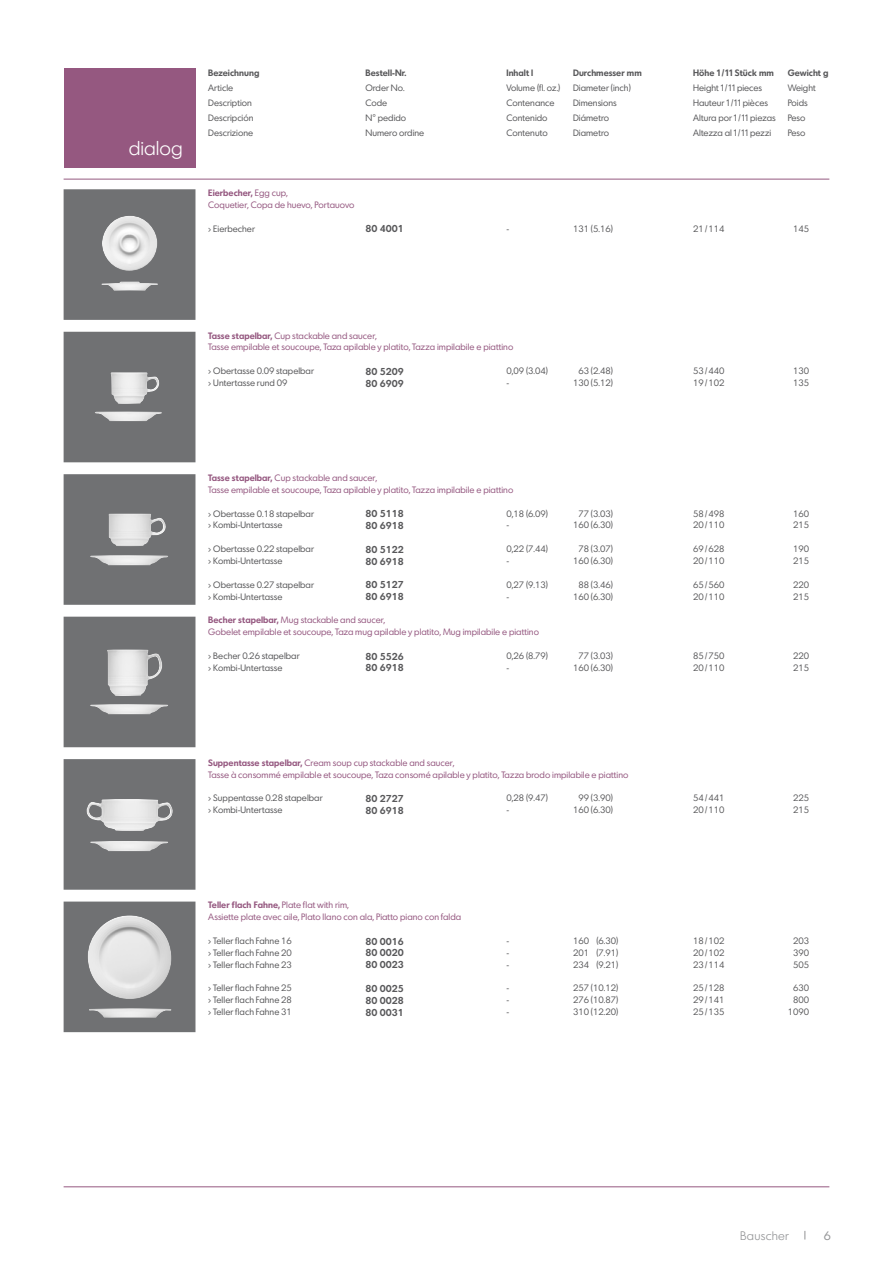
<style>
.page{position:relative;width:893px;height:1263px;background:#fff}
.page>*{position:absolute;margin:0;border:0;box-sizing:border-box;transform-origin:0 0}
.t1{font:300 19.5px "Bauscher";color:#fff}
.t2{font:300 12px "Bauscher";letter-spacing:.025em;color:#929395}
.t3{font:12px "Bauscher";color:#929395}
.t4{font:600 9.75px "Bauscher";color:#58585a}
.t5{font:9px/15px "Bauscher";letter-spacing:.005em;color:#58585a}
.t6{font:9px/11.9px "Bauscher";letter-spacing:.005em;color:#955880}
.t7{font:600 9px "Bauscher";letter-spacing:.005em;color:#58585a}
.s1{font-weight:600}
</style>
<div class="page">
<div style="left:64px;top:69px;width:131px;height:99px;background:#955880"></div>
<hr style="left:64px;top:179px;width:765px;height:1px;background:#955880">
<hr style="left:64px;top:1186px;width:765px;height:1px;background:#955880">
<svg style="left:64px;top:189px;width:131px;height:843px;background:#7c7d7f"></svg>
<img style="left:102px;top:216px;width:55px;height:55px;border-radius:50%">
<img style="left:101px;top:281px;width:57px;height:10px">
<img style="left:110px;top:372px;width:50px;height:31px">
<img style="left:95px;top:411px;width:67px;height:10px">
<img style="left:108px;top:513px;width:59px;height:33px">
<img style="left:90px;top:555px;width:78px;height:11px">
<img style="left:106px;top:649px;width:56px;height:47px">
<img style="left:90px;top:704px;width:78px;height:11px">
<img style="left:85px;top:799px;width:88px;height:32px">
<img style="left:90px;top:841px;width:78px;height:10px">
<img style="left:88px;top:915px;width:83px;height:84px;border-radius:50%">
<img style="left:89px;top:1008px;width:82px;height:10px">
<h1 class="t1" style="left:129px;top:141px;width:55px">dialog</h1>
<p class="t7" style="left:208px;top:69px;width:53px">Bezeichnung</p>
<p class="t5" style="left:208px;top:81px;width:47px">Article<br>Description<br>Descripción<br>Descrizione</p>
<p class="t7" style="left:365px;top:69px;width:43px">Bestell-Nr.</p>
<p class="t5" style="left:365px;top:81px;width:60px">Order No.<br>Code<br>N° pedido<br>Numero ordine</p>
<p class="t7" style="left:506px;top:69px;width:28px">Inhalt l</p>
<p class="t5" style="left:506px;top:81px;width:55px">Volume (fl. oz.)<br>Contenance<br>Contenido<br>Contenuto</p>
<p class="t7" style="left:573px;top:69px;width:70px">Durchmesser mm</p>
<p class="t5" style="left:573px;top:81px;width:59px">Diameter (inch)<br>Dimensions<br>Diámetro<br>Diametro</p>
<p class="t7" style="left:693px;top:69px;width:82px">Höhe ƒ /ƒƒ Stück mm</p>
<p class="t5" style="left:693px;top:81px;width:84px">Height ƒ / ƒƒ pieces<br>Hauteur ƒ / ƒƒ pièces<br>Altura por ƒ / ƒƒ piezas<br>Altezza al ƒ / ƒƒ pezzi</p>
<p class="t7" style="left:787px;top:69px;width:42px">Gewicht g</p>
<p class="t5" style="left:787px;top:81px;width:30px">Weight<br>Poids<br>Peso<br>Peso</p>
<p class="t6" style="left:208px;top:188px;width:148px"><span class="s1">Eierbecher,</span> Egg cup,<br>Coquetier, Copa de huevo, Portauovo</p>
<p class="t5" style="left:208px;top:222px;width:48px">› Eierbecher</p>
<p class="t4" style="left:365px;top:225px;width:40px">80 4001</p>
<p class="t5" style="left:506px;top:222px;width:4px">-</p>
<p class="t5" style="left:573px;top:222px;width:41px">131 (5.16)</p>
<p class="t5" style="left:693px;top:222px;width:33px">21 / 114</p>
<p class="t5" style="left:793px;top:222px;width:18px">145</p>
<p class="t6" style="left:208px;top:331px;width:306px"><span class="s1">Tasse stapelbar,</span> Cup stackable and saucer,<br>Tasse empilable et soucoupe, Taza apilable y platito, Tazza impilabile e piattino</p>
<p class="t5" style="left:208px;top:365px;width:107px">› Obertasse 0.09 stapelbar</p>
<p class="t4" style="left:365px;top:368px;width:40px">80 5209</p>
<p class="t5" style="left:506px;top:365px;width:43px">0,09 (3.04)</p>
<p class="t5" style="left:578px;top:365px;width:36px">63 (2.48)</p>
<p class="t5" style="left:693px;top:365px;width:33px">53 / 440</p>
<p class="t5" style="left:793px;top:365px;width:18px">130</p>
<p class="t5" style="left:208px;top:376px;width:81px">› Untertasse rund 09</p>
<p class="t4" style="left:365px;top:380px;width:40px">80 6909</p>
<p class="t5" style="left:506px;top:376px;width:4px">-</p>
<p class="t5" style="left:573px;top:376px;width:41px">130 (5.12)</p>
<p class="t5" style="left:693px;top:376px;width:33px">19 / 102</p>
<p class="t5" style="left:793px;top:376px;width:18px">135</p>
<p class="t6" style="left:208px;top:473px;width:306px"><span class="s1">Tasse stapelbar,</span> Cup stackable and saucer,<br>Tasse empilable et soucoupe, Taza apilable y platito, Tazza impilabile e piattino</p>
<p class="t5" style="left:208px;top:507px;width:107px">› Obertasse 0.18 stapelbar</p>
<p class="t4" style="left:365px;top:510px;width:40px">80 5118</p>
<p class="t5" style="left:506px;top:507px;width:43px">0,18 (6.09)</p>
<p class="t5" style="left:578px;top:507px;width:36px">77 (3.03)</p>
<p class="t5" style="left:693px;top:507px;width:33px">58 / 498</p>
<p class="t5" style="left:793px;top:507px;width:18px">160</p>
<p class="t5" style="left:208px;top:519px;width:76px">› Kombi-Untertasse</p>
<p class="t4" style="left:365px;top:522px;width:40px">80 6918</p>
<p class="t5" style="left:506px;top:519px;width:4px">-</p>
<p class="t5" style="left:573px;top:519px;width:41px">160 (6.30)</p>
<p class="t5" style="left:693px;top:519px;width:33px">20 / 110</p>
<p class="t5" style="left:793px;top:519px;width:18px">215</p>
<p class="t5" style="left:208px;top:543px;width:107px">› Obertasse 0.22 stapelbar</p>
<p class="t4" style="left:365px;top:546px;width:40px">80 5122</p>
<p class="t5" style="left:506px;top:543px;width:43px">0,22 (7.44)</p>
<p class="t5" style="left:578px;top:543px;width:36px">78 (3.07)</p>
<p class="t5" style="left:693px;top:543px;width:33px">69 / 628</p>
<p class="t5" style="left:793px;top:543px;width:18px">190</p>
<p class="t5" style="left:208px;top:555px;width:76px">› Kombi-Untertasse</p>
<p class="t4" style="left:365px;top:558px;width:40px">80 6918</p>
<p class="t5" style="left:506px;top:555px;width:4px">-</p>
<p class="t5" style="left:573px;top:555px;width:41px">160 (6.30)</p>
<p class="t5" style="left:693px;top:555px;width:33px">20 / 110</p>
<p class="t5" style="left:793px;top:555px;width:18px">215</p>
<p class="t5" style="left:208px;top:578px;width:107px">› Obertasse 0.27 stapelbar</p>
<p class="t4" style="left:365px;top:581px;width:40px">80 5127</p>
<p class="t5" style="left:506px;top:578px;width:43px">0,27 (9.13)</p>
<p class="t5" style="left:578px;top:578px;width:36px">88 (3.46)</p>
<p class="t5" style="left:693px;top:578px;width:33px">65 / 560</p>
<p class="t5" style="left:793px;top:578px;width:18px">220</p>
<p class="t5" style="left:208px;top:590px;width:76px">› Kombi-Untertasse</p>
<p class="t4" style="left:365px;top:593px;width:40px">80 6918</p>
<p class="t5" style="left:506px;top:590px;width:4px">-</p>
<p class="t5" style="left:573px;top:590px;width:41px">160 (6.30)</p>
<p class="t5" style="left:693px;top:590px;width:33px">20 / 110</p>
<p class="t5" style="left:793px;top:590px;width:18px">215</p>
<p class="t6" style="left:208px;top:615px;width:332px"><span class="s1">Becher stapelbar,</span> Mug stackable and saucer,<br>Gobelet empilable et soucoupe, Taza mug apilable y platito, Mug impilabile e piattino</p>
<p class="t5" style="left:208px;top:649px;width:93px">› Becher 0.26 stapelbar</p>
<p class="t4" style="left:365px;top:653px;width:40px">80 5526</p>
<p class="t5" style="left:506px;top:649px;width:43px">0,26 (8.79)</p>
<p class="t5" style="left:578px;top:649px;width:36px">77 (3.03)</p>
<p class="t5" style="left:693px;top:649px;width:33px">85 / 750</p>
<p class="t5" style="left:793px;top:649px;width:18px">220</p>
<p class="t5" style="left:208px;top:661px;width:76px">› Kombi-Untertasse</p>
<p class="t4" style="left:365px;top:665px;width:40px">80 6918</p>
<p class="t5" style="left:506px;top:661px;width:4px">-</p>
<p class="t5" style="left:573px;top:661px;width:41px">160 (6.30)</p>
<p class="t5" style="left:693px;top:661px;width:33px">20 / 110</p>
<p class="t5" style="left:793px;top:661px;width:18px">215</p>
<p class="t6" style="left:208px;top:758px;width:422px"><span class="s1">Suppentasse stapelbar,</span> Cream soup cup stackable and saucer,<br>Tasse à consommé empilable et soucoupe, Taza consomé apilable y platito, Tazza brodo impilabile e piattino</p>
<p class="t5" style="left:208px;top:792px;width:116px">› Suppentasse 0.28 stapelbar</p>
<p class="t4" style="left:365px;top:795px;width:40px">80 2727</p>
<p class="t5" style="left:506px;top:792px;width:43px">0,28 (9.47)</p>
<p class="t5" style="left:578px;top:792px;width:36px">99 (3.90)</p>
<p class="t5" style="left:693px;top:792px;width:33px">54 / 441</p>
<p class="t5" style="left:793px;top:792px;width:18px">225</p>
<p class="t5" style="left:208px;top:804px;width:76px">› Kombi-Untertasse</p>
<p class="t4" style="left:365px;top:807px;width:40px">80 6918</p>
<p class="t5" style="left:506px;top:804px;width:4px">-</p>
<p class="t5" style="left:573px;top:804px;width:41px">160 (6.30)</p>
<p class="t5" style="left:693px;top:804px;width:33px">20 / 110</p>
<p class="t5" style="left:793px;top:804px;width:18px">215</p>
<p class="t6" style="left:208px;top:900px;width:254px"><span class="s1">Teller flach Fahne,</span> Plate flat with rim,<br>Assiette plate avec aile, Plato llano con ala, Piatto piano con falda</p>
<p class="t5" style="left:208px;top:934px;width:85px">› Teller flach Fahne 16</p>
<p class="t4" style="left:365px;top:938px;width:40px">80 0016</p>
<p class="t5" style="left:506px;top:934px;width:4px">-</p>
<p class="t5" style="left:573px;top:934px;width:47px">160 (6.30)</p>
<p class="t5" style="left:693px;top:934px;width:33px">18 / 102</p>
<p class="t5" style="left:793px;top:934px;width:18px">203</p>
<p class="t5" style="left:208px;top:946px;width:85px">› Teller flach Fahne 20</p>
<p class="t4" style="left:365px;top:949px;width:40px">80 0020</p>
<p class="t5" style="left:506px;top:946px;width:4px">-</p>
<p class="t5" style="left:573px;top:946px;width:47px">201 (7.91)</p>
<p class="t5" style="left:693px;top:946px;width:33px">20 / 102</p>
<p class="t5" style="left:793px;top:946px;width:18px">390</p>
<p class="t5" style="left:208px;top:958px;width:85px">› Teller flach Fahne 23</p>
<p class="t4" style="left:365px;top:961px;width:40px">80 0023</p>
<p class="t5" style="left:506px;top:958px;width:4px">-</p>
<p class="t5" style="left:573px;top:958px;width:47px">234 (9.21)</p>
<p class="t5" style="left:693px;top:958px;width:33px">23 / 114</p>
<p class="t5" style="left:793px;top:958px;width:18px">505</p>
<p class="t5" style="left:208px;top:982px;width:85px">› Teller flach Fahne 25</p>
<p class="t4" style="left:365px;top:985px;width:40px">80 0025</p>
<p class="t5" style="left:506px;top:982px;width:4px">-</p>
<p class="t5" style="left:573px;top:982px;width:47px">257 (10.12)</p>
<p class="t5" style="left:693px;top:982px;width:33px">25 / 128</p>
<p class="t5" style="left:793px;top:982px;width:18px">630</p>
<p class="t5" style="left:208px;top:994px;width:85px">› Teller flach Fahne 28</p>
<p class="t4" style="left:365px;top:997px;width:40px">80 0028</p>
<p class="t5" style="left:506px;top:994px;width:4px">-</p>
<p class="t5" style="left:573px;top:994px;width:47px">276 (10.87)</p>
<p class="t5" style="left:693px;top:994px;width:33px">29 / 141</p>
<p class="t5" style="left:793px;top:994px;width:18px">800</p>
<p class="t5" style="left:208px;top:1006px;width:85px">› Teller flach Fahne 31</p>
<p class="t4" style="left:365px;top:1009px;width:40px">80 0031</p>
<p class="t5" style="left:506px;top:1006px;width:4px">-</p>
<p class="t5" style="left:573px;top:1006px;width:47px">310 (12.20)</p>
<p class="t5" style="left:693px;top:1006px;width:33px">25 / 135</p>
<p class="t5" style="left:787px;top:1006px;width:23px">1090</p>
<h2 class="t2" style="left:740px;top:1231px;width:50px">Bauscher</h2>
<h2 class="t3" style="left:823px;top:1231px;width:9px">6</h2>
</div>
